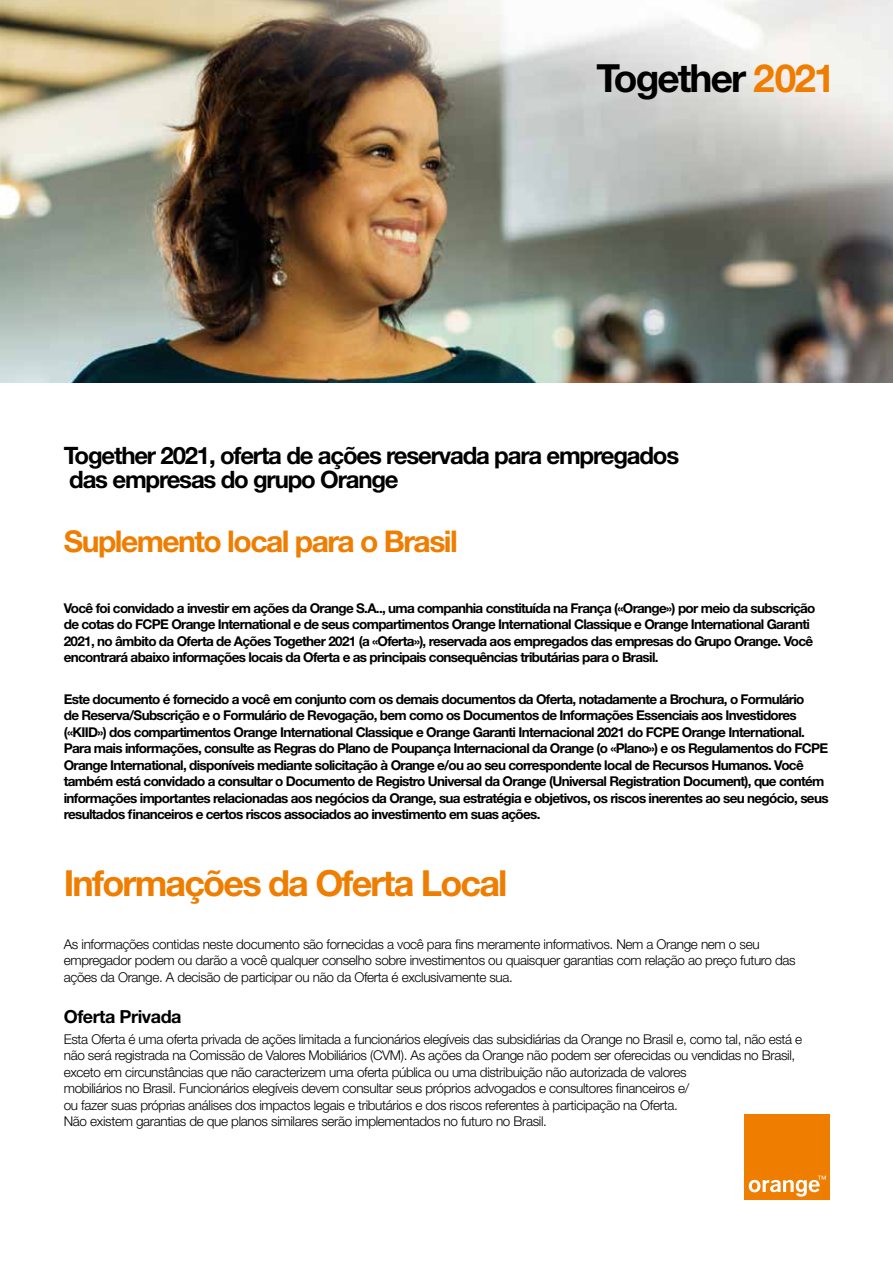
<style>
.page{position:relative;width:893px;height:1263px;background:#fff}
.page>*{position:absolute;margin:0;border:0;box-sizing:border-box;transform-origin:0 0}
.t1{font:700 38.85px "Helvetica Neue LT Std";letter-spacing:-.05em;color:#000}
.t2{font:700 36px "Helvetica Neue LT Std";letter-spacing:-.05em;color:#ef7d00}
.t3{font:700 30px "Helvetica Neue LT Std";letter-spacing:-.05em;color:#ef7d00}
.t4{font:700 24px/24px "Helvetica Neue LT Std";letter-spacing:-.05em;color:#000}
.t5{font:700 18px "Helvetica Neue LT Std";letter-spacing:-.025em;color:#000}
.t6{font:700 13.5px/16.5px "Helvetica Neue LT Std";letter-spacing:-.05em;color:#000}
.t7{font:300 13.5px/16.5px "Helvetica Neue LT Std";letter-spacing:-.025em;color:#000}
.s1{color:#ef7d00}
</style>
<div class="page">
<img style="left:0;top:0;width:893px;height:383px">
<div style="left:744px;top:1114px;width:85px;height:85px;background:#ef7d00"></div>
<svg style="left:749px;top:1176px;width:77px;height:20px"></svg>
<h1 class="t1" style="left:596px;top:54px;width:241px">Together <span class="s1">2021</span></h1>
<h3 class="t4" style="left:64px;top:443px;width:617px">Together 2021, oferta de ações reservada para empregados das empresas do grupo Orange</h3>
<h3 class="t3" style="left:64px;top:522px;width:396px">Suplemento local para o Brasil</h3>
<p class="t6" style="left:64px;top:599px;width:753px">Você foi convidado a investir em ações da Orange S.A.., uma companhia constituída na França («Orange») por meio da subscrição de cotas do FCPE Orange International e de seus compartimentos Orange International Classique e Orange International Garanti 2021, no âmbito da Oferta de Ações Together 2021 (a «Oferta»), reservada aos empregados das empresas do Grupo Orange. Você encontrará abaixo informações locais da Oferta e as principais consequências tributárias para o Brasil.</p>
<p class="t6" style="left:64px;top:690px;width:766px">Este documento é fornecido a você em conjunto com os demais documentos da Oferta, notadamente a Brochura, o Formulário<br>de Reserva/Subscrição e o Formulário de Revogação, bem como os Documentos de Informações Essenciais aos Investidores («KIID») dos compartimentos Orange International Classique e Orange Garanti Internacional 2021 do FCPE Orange International.<br>Para mais informações, consulte as Regras do Plano de Poupança Internacional da Orange (o «Plano») e os Regulamentos do FCPE Orange International, disponíveis mediante solicitação à Orange e/ou ao seu correspondente local de Recursos Humanos. Você também está convidado a consultar o Documento de Registro Universal da Orange (Universal Registration Document), que contém informações importantes relacionadas aos negócios da Orange, sua estratégia e objetivos, os riscos inerentes ao seu negócio, seus resultados financeiros e certos riscos associados ao investimento em suas ações.</p>
<h2 class="t2" style="left:64px;top:861px;width:445px">Informações da Oferta Local</h2>
<p class="t7" style="left:64px;top:935px;width:733px">As informações contidas neste documento são fornecidas a você para fins meramente informativos. Nem a Orange nem o seu empregador podem ou darão a você qualquer conselho sobre investimentos ou quaisquer garantias com relação ao preço futuro das ações da Orange. A decisão de participar ou não da Oferta é exclusivamente sua.</p>
<h3 class="t5" style="left:64px;top:1005px;width:119px">Oferta Privada</h3>
<p class="t7" style="left:64px;top:1030px;width:740px">Esta Oferta é uma oferta privada de ações limitada a funcionários elegíveis das subsidiárias da Orange no Brasil e, como tal, não está e não será registrada na Comissão de Valores Mobiliários (CVM). As ações da Orange não podem ser oferecidas ou vendidas no Brasil, exceto em circunstâncias que não caracterizem uma oferta pública ou uma distribuição não autorizada de valores<br>mobiliários no Brasil. Funcionários elegíveis devem consultar seus próprios advogados e consultores financeiros e/<br>ou fazer suas próprias análises dos impactos legais e tributários e dos riscos referentes à participação na Oferta.<br>Não existem garantias de que planos similares serão implementados no futuro no Brasil.</p>
</div>
